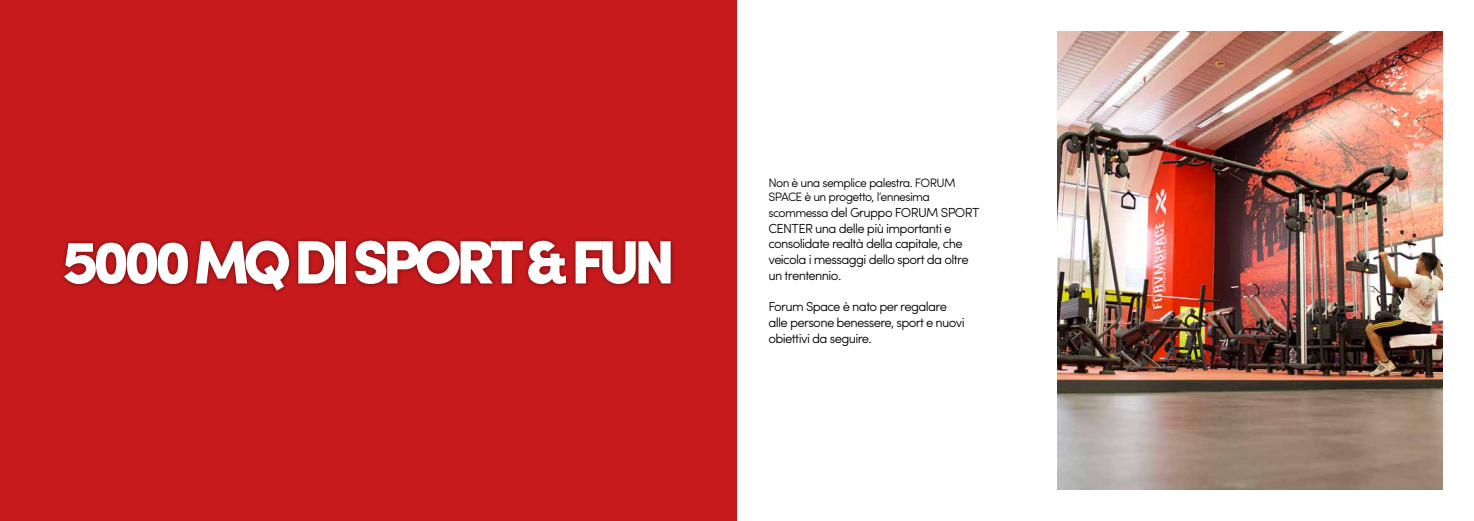
<style>
.page{position:relative;width:1474px;height:521px;background:#fff}
.page>*{position:absolute;margin:0;border:0;box-sizing:border-box;transform-origin:0 0}
.t1{font:900 61.25px "Sofia Pro";letter-spacing:-.1em;color:#fff}
.t2{font:300 13.12px/15.8px "Sofia Pro";letter-spacing:-.05em;color:#000}
.t3{font:300 12.25px/14px "Sofia Pro";letter-spacing:-.05em;color:#000}
.s1{font-size:12.25px}
</style>
<div class="page">
<div style="left:0;top:0;width:737px;height:521px;background:#c61a1d"></div>
<img style="left:1057px;top:32px;width:385px;height:457px">
<div style="left:60px;top:236px;width:615px;height:59px;background:#000;opacity:.5"></div>
<h1 class="t1" style="left:62px;top:214px;width:615px">5000 MQ DI SPORT &amp; FUN</h1>
<p class="t3" style="left:768px;top:175px;width:189px">Non è una semplice palestra. FORUM<br>SPACE è un progetto, l’ennesima</p>
<p class="t2" style="left:768px;top:204px;width:212px"><span class="s1">scommessa</span> del Gruppo FORUM SPORT<br>CENTER una delle più importanti e consolidate realtà della capitale, che veicola i messaggi dello sport da oltre un trentennio.</p>
<p class="t2" style="left:768px;top:298px;width:198px">Forum Space è nato per regalare alle persone benessere, sport e nuovi obiettivi da seguire.</p>
</div>
